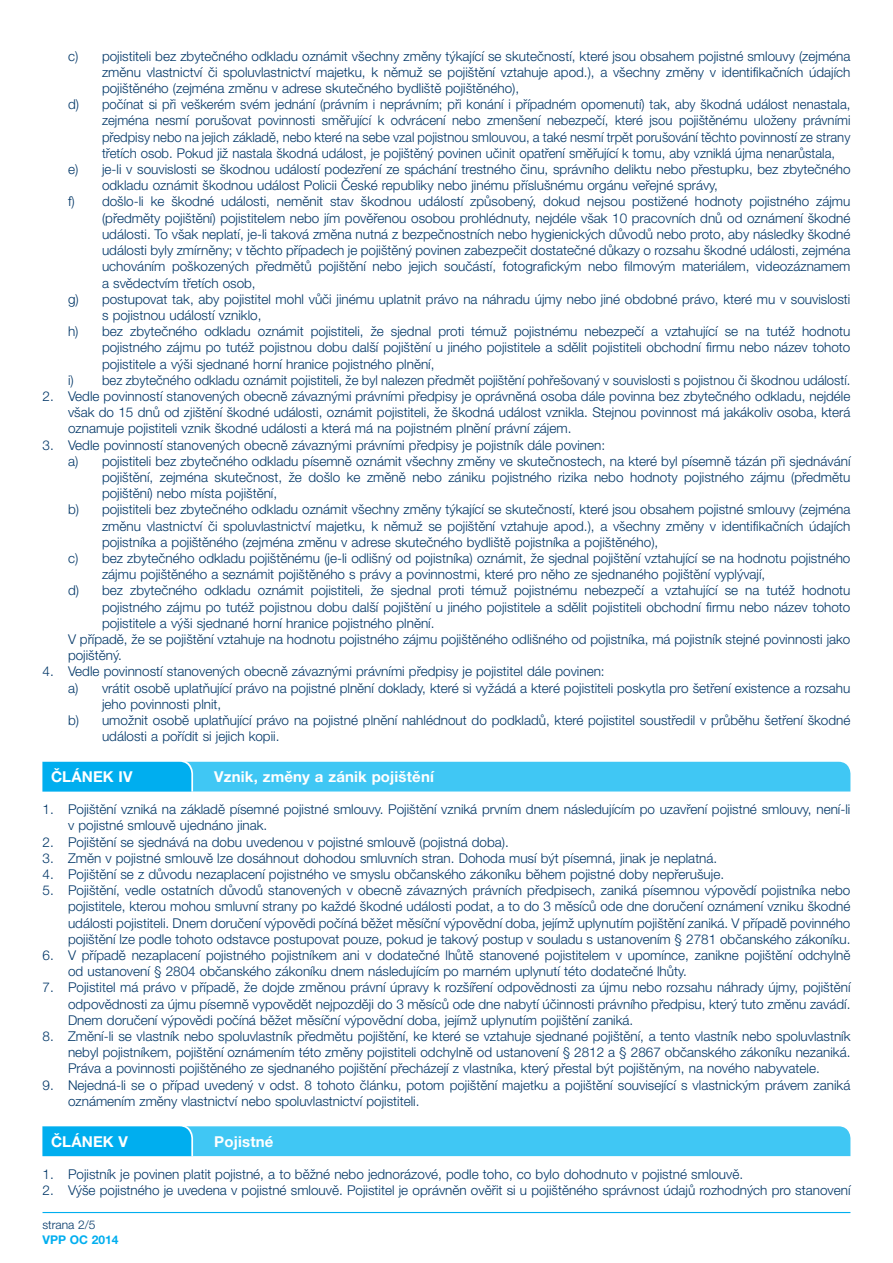
<style>
.page{position:relative;width:893px;height:1263px;background:#fff}
.page>*{position:absolute;margin:0;border:0;box-sizing:border-box;transform-origin:0 0}
.t1{font:700 15px "Helvetica Neue LT Pro";letter-spacing:.01em;color:#fff}
.t2{font:300 13.5px/16.2px "Helvetica Neue LT Pro";color:#003667}
.t3{font:300 12px "Helvetica Neue LT Pro";color:#003667}
.t4{font:700 12px "Helvetica Neue LT Pro";color:#00aeef}
</style>
<div class="page">
<hr style="left:43px;top:1212px;width:807px;height:1px;background:#00aeef">
<svg style="left:43px;top:761px;width:807px;height:30px;background:#39c4f3"></svg>
<svg style="left:43px;top:1126px;width:807px;height:30px;background:#36c3f3"></svg>
<p class="t2" style="left:68px;top:47px;width:784px">c) pojistiteli bez zbytečného odkladu oznámit všechny změny týkající se skutečností, které jsou obsahem pojistné smlouvy (zejména</p>
<p class="t2" style="left:102px;top:64px;width:750px">změnu vlastnictví či spoluvlastnictví majetku, k němuž se pojištění vztahuje apod.), a všechny změny v identifikačních údajích</p>
<p class="t2" style="left:102px;top:80px;width:419px">pojištěného (zejména změnu v adrese skutečného bydliště pojištěného),</p>
<p class="t2" style="left:68px;top:96px;width:784px">d) počínat si při veškerém svém jednání (právním i neprávním; při konání i případném opomenutí) tak, aby škodná událost nenastala,</p>
<p class="t2" style="left:102px;top:112px;width:750px">zejména nesmí porušovat povinnosti směřující k odvrácení nebo zmenšení nebezpečí, které jsou pojištěnému uloženy právními</p>
<p class="t2" style="left:102px;top:128px;width:750px">předpisy nebo na jejich základě, nebo které na sebe vzal pojistnou smlouvou, a také nesmí trpět porušování těchto povinností ze strany</p>
<p class="t2" style="left:102px;top:145px;width:735px">třetích osob. Pokud již nastala škodná událost, je pojištěný povinen učinit opatření směřující k tomu, aby vzniklá újma nenarůstala,</p>
<p class="t2" style="left:68px;top:161px;width:784px">e) je-li v souvislosti se škodnou událostí podezření ze spáchání trestného činu, správního deliktu nebo přestupku, bez zbytečného</p>
<p class="t2" style="left:102px;top:177px;width:617px">odkladu oznámit škodnou událost Policii České republiky nebo jinému příslušnému orgánu veřejné správy,</p>
<p class="t2" style="left:68px;top:193px;width:784px">f) došlo-li ke škodné události, neměnit stav škodnou událostí způsobený, dokud nejsou postižené hodnoty pojistného zájmu</p>
<p class="t2" style="left:102px;top:209px;width:750px">(předměty pojištění) pojistitelem nebo jím pověřenou osobou prohlédnuty, nejdéle však 10 pracovních dnů od oznámení škodné</p>
<p class="t2" style="left:102px;top:226px;width:750px">události. To však neplatí, je-li taková změna nutná z bezpečnostních nebo hygienických důvodů nebo proto, aby následky škodné</p>
<p class="t2" style="left:102px;top:242px;width:750px">události byly zmírněny; v těchto případech je pojištěný povinen zabezpečit dostatečné důkazy o rozsahu škodné události, zejména</p>
<p class="t2" style="left:102px;top:258px;width:750px">uchováním poškozených předmětů pojištění nebo jejich součástí, fotografickým nebo filmovým materiálem, videozáznamem</p>
<p class="t2" style="left:102px;top:274px;width:155px">a svědectvím třetích osob,</p>
<p class="t2" style="left:68px;top:290px;width:784px">g) postupovat tak, aby pojistitel mohl vůči jinému uplatnit právo na náhradu újmy nebo jiné obdobné právo, které mu v souvislosti</p>
<p class="t2" style="left:102px;top:307px;width:161px">s pojistnou událostí vzniklo,</p>
<p class="t2" style="left:68px;top:323px;width:784px">h) bez zbytečného odkladu oznámit pojistiteli, že sjednal proti témuž pojistnému nebezpečí a vztahující se na tutéž hodnotu</p>
<p class="t2" style="left:102px;top:339px;width:750px">pojistného zájmu po tutéž pojistnou dobu další pojištění u jiného pojistitele a sdělit pojistiteli obchodní firmu nebo název tohoto</p>
<p class="t2" style="left:102px;top:355px;width:334px">pojistitele a výši sjednané horní hranice pojistného plnění,</p>
<p class="t2" style="left:68px;top:371px;width:781px">i) bez zbytečného odkladu oznámit pojistiteli, že byl nalezen předmět pojištění pohřešovaný v souvislosti s pojistnou či škodnou událostí.</p>
<p class="t2" style="left:68px;top:388px;width:784px;text-align:justify;text-indent:-26px">2. Vedle povinností stanovených obecně závaznými právními předpisy je oprávněná osoba dále povinna bez zbytečného odkladu, nejdéle však do 15 dnů od zjištění škodné události, oznámit pojistiteli, že škodná událost vznikla. Stejnou povinnost má jakákoliv osoba, která oznamuje pojistiteli vznik škodné události a která má na pojistném plnění právní zájem.</p>
<p class="t2" style="left:43px;top:436px;width:564px">3. Vedle povinností stanovených obecně závaznými právními předpisy je pojistník dále povinen:</p>
<p class="t2" style="left:68px;top:452px;width:784px">a) pojistiteli bez zbytečného odkladu písemně oznámit všechny změny ve skutečnostech, na které byl písemně tázán při sjednávání</p>
<p class="t2" style="left:102px;top:469px;width:750px">pojištění, zejména skutečnost, že došlo ke změně nebo zániku pojistného rizika nebo hodnoty pojistného zájmu (předmětu</p>
<p class="t2" style="left:102px;top:485px;width:177px">pojištění) nebo místa pojištění,</p>
<p class="t2" style="left:68px;top:501px;width:784px">b) pojistiteli bez zbytečného odkladu oznámit všechny změny týkající se skutečností, které jsou obsahem pojistné smlouvy (zejména</p>
<p class="t2" style="left:102px;top:517px;width:750px">změnu vlastnictví či spoluvlastnictví majetku, k němuž se pojištění vztahuje apod.), a všechny změny v identifikačních údajích</p>
<p class="t2" style="left:102px;top:533px;width:558px">pojistníka a pojištěného (zejména změnu v adrese skutečného bydliště pojistníka a pojištěného),</p>
<p class="t2" style="left:68px;top:550px;width:784px">c) bez zbytečného odkladu pojištěnému (je-li odlišný od pojistníka) oznámit, že sjednal pojištění vztahující se na hodnotu pojistného</p>
<p class="t2" style="left:102px;top:566px;width:665px">zájmu pojištěného a seznámit pojištěného s právy a povinnostmi, které pro něho ze sjednaného pojištění vyplývají,</p>
<p class="t2" style="left:68px;top:582px;width:784px">d) bez zbytečného odkladu oznámit pojistiteli, že sjednal proti témuž pojistnému nebezpečí a vztahující se na tutéž hodnotu</p>
<p class="t2" style="left:102px;top:598px;width:750px">pojistného zájmu po tutéž pojistnou dobu další pojištění u jiného pojistitele a sdělit pojistiteli obchodní firmu nebo název tohoto</p>
<p class="t2" style="left:102px;top:614px;width:331px">pojistitele a výši sjednané horní hranice pojistného plnění.</p>
<p class="t2" style="left:68px;top:631px;width:784px">V případě, že se pojištění vztahuje na hodnotu pojistného zájmu pojištěného odlišného od pojistníka, má pojistník stejné povinnosti jako</p>
<p class="t2" style="left:68px;top:647px;width:53px">pojištěný.</p>
<p class="t2" style="left:43px;top:663px;width:564px">4. Vedle povinností stanovených obecně závaznými právními předpisy je pojistitel dále povinen:</p>
<p class="t2" style="left:68px;top:679px;width:784px">a) vrátit osobě uplatňující právo na pojistné plnění doklady, které si vyžádá a které pojistiteli poskytla pro šetření existence a rozsahu</p>
<p class="t2" style="left:102px;top:695px;width:121px">jeho povinnosti plnit,</p>
<p class="t2" style="left:68px;top:712px;width:784px">b) umožnit osobě uplatňující právo na pojistné plnění nahlédnout do podkladů, které pojistitel soustředil v průběhu šetření škodné</p>
<p class="t2" style="left:102px;top:728px;width:176px">události a pořídit si jejich kopii.</p>
<p class="t1" style="left:51px;top:767px;width:83px">ČLÁNEK IV</p>
<p class="t1" style="left:214px;top:767px;width:221px">Vznik, změny a zánik pojištění</p>
<p class="t2" style="left:68px;top:801px;width:784px;text-indent:-26px">1. Pojištění vzniká na základě písemné pojistné smlouvy. Pojištění vzniká prvním dnem následujícím po uzavření pojistné smlouvy, není-li v pojistné smlouvě ujednáno jinak.</p>
<p class="t2" style="left:43px;top:833px;width:465px">2. Pojištění se sjednává na dobu uvedenou v pojistné smlouvě (pojistná doba).</p>
<p class="t2" style="left:43px;top:849px;width:674px">3. Změn v pojistné smlouvě lze dosáhnout dohodou smluvních stran. Dohoda musí být písemná, jinak je neplatná.</p>
<p class="t2" style="left:43px;top:866px;width:680px">4. Pojištění se z důvodu nezaplacení pojistného ve smyslu občanského zákoníku během pojistné doby nepřerušuje.</p>
<p class="t2" style="left:68px;top:882px;width:784px;text-align:justify;text-indent:-26px">5. Pojištění, vedle ostatních důvodů stanovených v obecně závazných právních předpisech, zaniká písemnou výpovědí pojistníka nebo pojistitele, kterou mohou smluvní strany po každé škodné události podat, a to do 3 měsíců ode dne doručení oznámení vzniku škodné události pojistiteli. Dnem doručení výpovědi počíná běžet měsíční výpovědní doba, jejímž uplynutím pojištění zaniká. V případě povinného pojištění lze podle tohoto odstavce postupovat pouze, pokud je takový postup v souladu s ustanovením § 2781 občanského zákoníku.</p>
<p class="t2" style="left:68px;top:947px;width:784px;text-indent:-26px">6. V případě nezaplacení pojistného pojistníkem ani v dodatečné lhůtě stanovené pojistitelem v upomínce, zanikne pojištění odchylně od ustanovení § 2804 občanského zákoníku dnem následujícím po marném uplynutí této dodatečné lhůty.</p>
<p class="t2" style="left:68px;top:979px;width:784px;text-indent:-26px">7. Pojistitel má právo v případě, že dojde změnou právní úpravy k rozšíření odpovědnosti za újmu nebo rozsahu náhrady újmy, pojištění odpovědnosti za újmu písemně vypovědět nejpozději do 3 měsíců ode dne nabytí účinnosti právního předpisu, který tuto změnu zavádí.<br>Dnem doručení výpovědi počíná běžet měsíční výpovědní doba, jejímž uplynutím pojištění zaniká.</p>
<p class="t2" style="left:68px;top:1028px;width:784px;text-indent:-26px">8. Změní-li se vlastník nebo spoluvlastník předmětu pojištění, ke které se vztahuje sjednané pojištění, a tento vlastník nebo spoluvlastník nebyl pojistníkem, pojištění oznámením této změny pojistiteli odchylně od ustanovení § 2812 a § 2867 občanského zákoníku nezaniká.<br>Práva a povinnosti pojištěného ze sjednaného pojištění přecházejí z vlastníka, který přestal být pojištěným, na nového nabyvatele.</p>
<p class="t2" style="left:68px;top:1076px;width:784px;text-indent:-26px">9. Nejedná-li se o případ uvedený v odst. 8 tohoto článku, potom pojištění majetku a pojištění související s vlastnickým právem zaniká oznámením změny vlastnictví nebo spoluvlastnictví pojistiteli.</p>
<p class="t1" style="left:51px;top:1132px;width:79px">ČLÁNEK V</p>
<p class="t1" style="left:214px;top:1132px;width:61px">Pojistné</p>
<p class="t2" style="left:43px;top:1165px;width:699px">1. Pojistník je povinen platit pojistné, a to běžné nebo jednorázové, podle toho, co bylo dohodnuto v pojistné smlouvě.</p>
<p class="t2" style="left:43px;top:1182px;width:809px">2. Výše pojistného je uvedena v pojistné smlouvě. Pojistitel je oprávněn ověřit si u pojištěného správnost údajů rozhodných pro stanovení</p>
<p class="t3" style="left:43px;top:1218px;width:55px">strana 2/5</p>
<p class="t4" style="left:43px;top:1232px;width:77px">VPP OC 2014</p>
</div>
